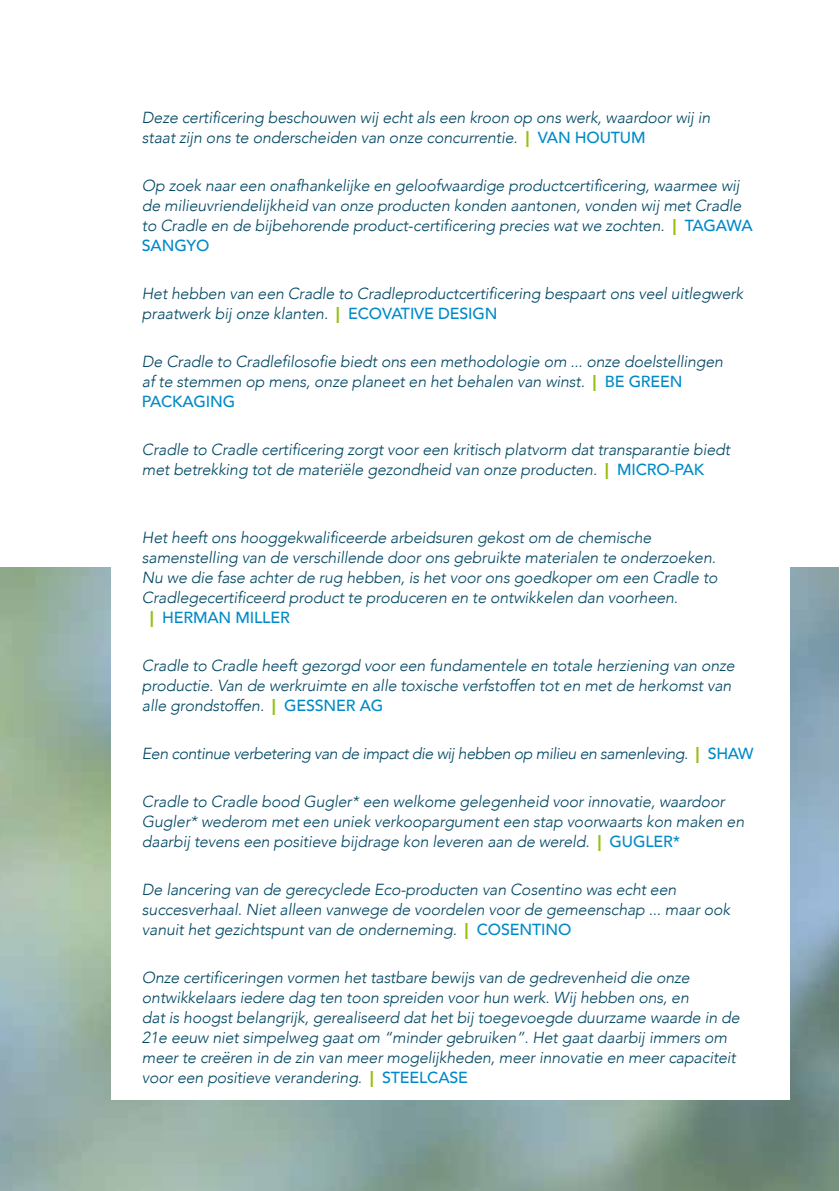
<style>
.page{position:relative;width:840px;height:1191px;background:#fff}
.page>*{position:absolute;margin:0;border:0;box-sizing:border-box;transform-origin:0 0}
.t1{font:italic 300 16px/20px "Avenir";letter-spacing:-.01em;color:#004763}
.t2{font:italic 300 16px "Avenir";letter-spacing:-.03em;color:#004763}
.t3{font:500 16px "Avenir";letter-spacing:-.01em;color:#008ac9}
.s1{font-weight:900;font-style:normal;color:#97bf0d}
.s2{font-weight:500;font-style:normal;color:#008ac9}
.s3{font-weight:900;color:#97bf0d}
</style>
<div class="page">
<img style="left:0;top:567px;width:838px;height:624px">
<div style="left:111px;top:472px;width:678px;height:627px;background:#fff"></div>
<p class="t1" style="left:142px;top:108px;width:569px">Deze certificering beschouwen wij echt als een kroon op ons werk, waardoor wij in staat zijn ons te onderscheiden van onze concurrentie. <span class="s1">|</span> <span class="s2">VAN HOUTUM</span></p>
<p class="t1" style="left:142px;top:176px;width:612px">Op zoek naar een onafhankelijke en geloofwaardige productcertificering, waarmee wij de milieuvriendelijkheid van onze producten konden aantonen, vonden wij met Cradle to Cradle en de bijbehorende product-certificering precies wat we zochten. <span class="s1">|</span> <span class="s2">TAGAWA SANGYO</span></p>
<p class="t1" style="left:142px;top:284px;width:602px">Het hebben van een Cradle to Cradleproductcertificering bespaart ons veel uitlegwerk praatwerk bij onze klanten. <span class="s1">|</span> <span class="s2">ECOVATIVE DESIGN</span></p>
<p class="t1" style="left:142px;top:352px;width:582px">De Cradle to Cradlefilosofie biedt ons een methodologie om ... onze doelstellingen af te stemmen op mens, onze planeet en het behalen van winst. <span class="s1">|</span> <span class="s2">BE GREEN<br>PACKAGING</span></p>
<p class="t1" style="left:142px;top:440px;width:589px">Cradle to Cradle certificering zorgt voor een kritisch platvorm dat transparantie biedt met betrekking tot de materiële gezondheid van onze producten. <span class="s1">|</span> <span class="s2">MICRO-PAK</span></p>
<p class="t1" style="left:142px;top:528px;width:510px">Het heeft ons hooggekwalificeerde arbeidsuren gekost om de chemische</p>
<p class="t1" style="left:142px;top:548px;width:575px">samenstelling van de verschillende door ons gebruikte materialen te onderzoeken.</p>
<p class="t1" style="left:142px;top:568px;width:577px">Nu we die fase achter de rug hebben, is het voor ons goedkoper om een Cradle to</p>
<p class="t1" style="left:142px;top:588px;width:537px">Cradlegecertificeerd product te produceren en te ontwikkelen dan voorheen.</p>
<p class="t3" style="left:150px;top:607px;width:141px"><span class="s3">|</span> HERMAN MILLER</p>
<p class="t1" style="left:142px;top:656px;width:594px">Cradle to Cradle heeft gezorgd voor een fundamentele en totale herziening van onze productie. Van de werkruimte en alle toxische verfstoffen tot en met de herkomst van alle grondstoffen. <span class="s1">|</span> <span class="s2">GESSNER AG</span></p>
<p class="t2" style="left:142px;top:743px;width:612px">Een continue verbetering van de impact die wij hebben op milieu en samenleving. <span class="s1">|</span> <span class="s2">SHAW</span></p>
<p class="t1" style="left:142px;top:792px;width:603px">Cradle to Cradle bood Gugler* een welkome gelegenheid voor innovatie, waardoor<br>Gugler* wederom met een uniek verkoopargument een stap voorwaarts kon maken en daarbij tevens een positieve bijdrage kon leveren aan de wereld. <span class="s1">|</span> <span class="s2">GUGLER*</span></p>
<p class="t1" style="left:142px;top:880px;width:589px">De lancering van de gerecyclede Eco-producten van Cosentino was echt een succesverhaal. Niet alleen vanwege de voordelen voor de gemeenschap ... maar ook vanuit het gezichtspunt van de onderneming. <span class="s1">|</span> <span class="s2">COSENTINO</span></p>
<p class="t1" style="left:142px;top:968px;width:599px">Onze certificeringen vormen het tastbare bewijs van de gedrevenheid die onze ontwikkelaars iedere dag ten toon spreiden voor hun werk. Wij hebben ons, en<br>dat is hoogst belangrijk, gerealiseerd dat het bij toegevoegde duurzame waarde in de 21e eeuw niet simpelweg gaat om “minder gebruiken”. Het gaat daarbij immers om meer te creëren in de zin van meer mogelijkheden, meer innovatie en meer capaciteit voor een positieve verandering. <span class="s1">|</span> <span class="s2">STEELCASE</span></p>
</div>
